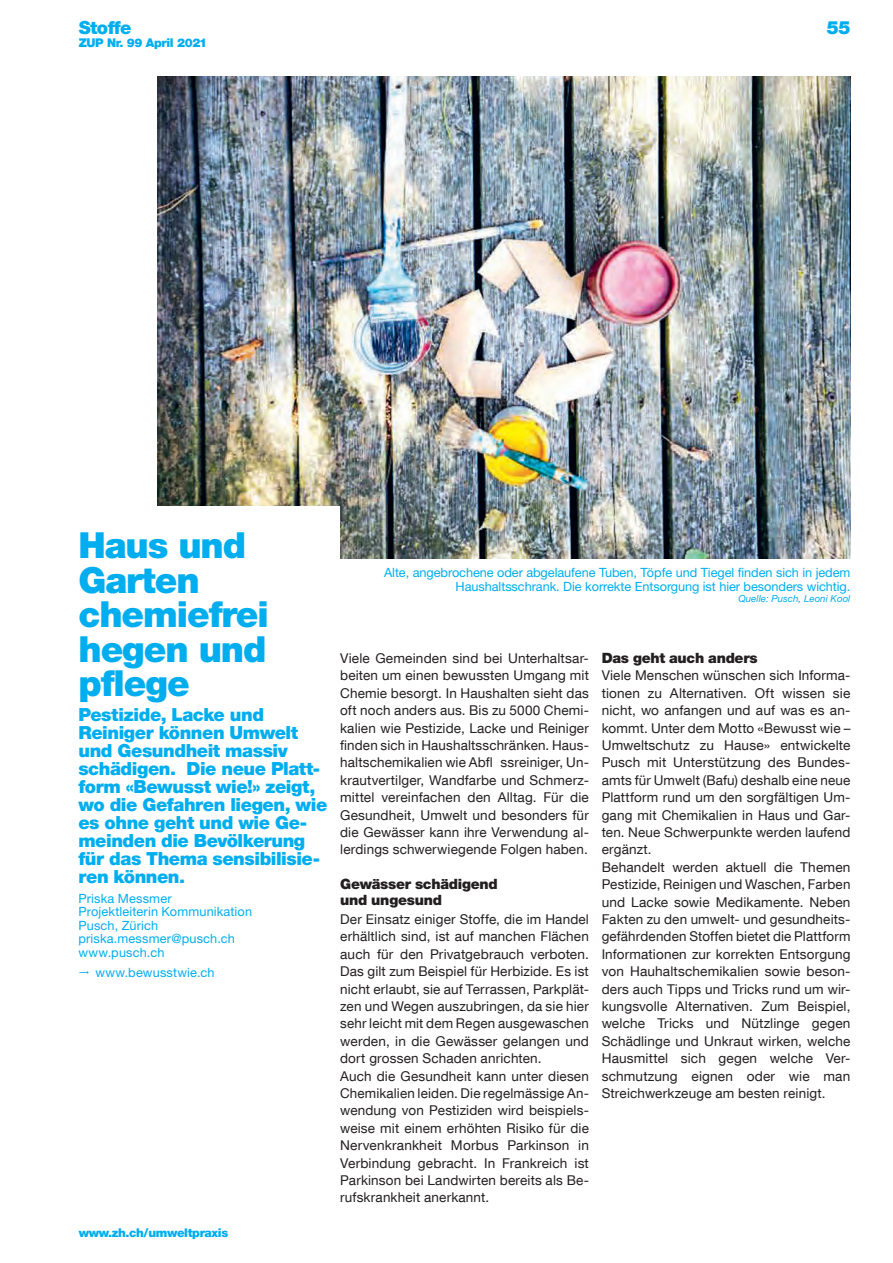
<style>
.page{position:relative;width:893px;height:1263px;background:#fff}
.page>*{position:absolute;margin:0;border:0;box-sizing:border-box;transform-origin:0 0}
.t1{font:900 36px/34.5px "Helvetica Neue LT Std";letter-spacing:-.03em;color:#00aeef}
.t2{font:900 18px/18px "Helvetica Neue LT Com";letter-spacing:-.025em;color:#00aeef}
.t3{font:900 14.25px/16.4px "Helvetica Neue LT Std";letter-spacing:-.015em;color:#231f20}
.t4{font:13.5px/17.4px "Helvetica Neue LT Com";letter-spacing:.01em;color:#231f20}
.t5{font:12.75px/13.5px "Helvetica Neue LT Std";letter-spacing:-.005em;color:#00aeef}
.t6{font:12.75px "Helvetica Neue LT Std";letter-spacing:.015em;color:#00aeef}
.t7{font:900 12px "Helvetica Neue LT Com";letter-spacing:-.03em;color:#00aeef}
.t8{font:italic 9.75px "Helvetica Neue LT Std";color:#00aeef}
</style>
<div class="page">
<img style="left:157px;top:77px;width:693px;height:481px">
<div style="left:79px;top:506px;width:261px;height:343px;background:#fff"></div>
<h2 class="t2" style="left:79px;top:19px;width:54px">Stoffe</h2>
<p class="t7" style="left:79px;top:35px;width:130px">ZUP Nr. 99 April 2021</p>
<h2 class="t2" style="left:827px;top:19px;width:25px">55</h2>
<h1 class="t1" style="left:78px;top:528px;width:192px">Haus und<br>Garten chemiefrei hegen und pflege</h1>
<h2 class="t2" style="left:78px;top:705px;width:250px">Pestizide, Lacke und<br>Reiniger können Umwelt und Gesundheit massiv schädigen. Die neue Platt&shy;form «Bewusst wie!» zeigt, wo die Gefahren liegen, wie es ohne geht und wie Ge&shy;meinden die Bevölkerung für das Thema sensibilisie&shy;ren können.</h2>
<p class="t5" style="left:78px;top:891px;width:175px">Priska Messmer<br>Projektleiterin Kommunikation<br>Pusch, Zürich priska.messmer@pusch.ch www.pusch.ch</p>
<p class="t6" style="left:95px;top:964px;width:121px">www.bewusstwie.ch</p>
<p class="t7" style="left:79px;top:1226px;width:151px">www.zh.ch/umweltpraxis</p>
<p class="t5" style="left:384px;top:566px;width:468px;text-align:right">Alte, angebrochene oder abgelaufene Tuben, Töpfe und Tiegel finden sich in jedem<br>Haushaltsschrank. Die korrekte Entsorgung ist hier besonders wichtig.</p>
<p class="t8" style="left:738px;top:593px;width:113px">Quelle: Pusch, Leoni Kool</p>
<p class="t4" style="left:340px;top:649px;width:250px;text-align:justify">Viele Gemeinden sind bei Unterhaltsar&shy;beiten um einen bewussten Umgang mit Chemie besorgt. In Haushalten sieht das oft noch anders aus. Bis zu 5000 Chemi&shy;kalien wie Pestizide, Lacke und Reiniger finden sich in Haushaltsschränken. Haus&shy;haltschemikalien wie Abfl ssreiniger, Un&shy;krautvertilger, Wandfarbe und Schmerz&shy;mittel vereinfachen den Alltag. Für die Gesundheit, Umwelt und besonders für die Gewässer kann ihre Verwendung al&shy;lerdings schwerwiegende Folgen haben.</p>
<h3 class="t3" style="left:340px;top:876px;width:159px">Gewässer schädigend und ungesund</h3>
<p class="t4" style="left:340px;top:910px;width:250px">Der Einsatz einiger Stoffe, die im Handel erhältlich sind, ist auf manchen Flächen auch für den Privatgebrauch verboten.<br>Das gilt zum Beispiel für Herbizide. Es ist nicht erlaubt, sie auf Terrassen, Parkplät&shy;zen und Wegen auszubringen, da sie hier sehr leicht mit dem Regen ausgewaschen werden, in die Gewässer gelangen und dort grossen Schaden anrichten.<br>Auch die Gesundheit kann unter diesen Chemikalien leiden. Die regelmässige An&shy;wendung von Pestiziden wird beispiels&shy;weise mit einem erhöhten Risiko für die Nervenkrankheit Morbus Parkinson in Verbindung gebracht. In Frankreich ist Parkinson bei Landwirten bereits als Be&shy;rufskrankheit anerkannt.</p>
<h3 class="t3" style="left:602px;top:650px;width:158px">Das geht auch anders</h3>
<p class="t4" style="left:602px;top:666px;width:250px">Viele Menschen wünschen sich Informa&shy;tionen zu Alternativen. Oft wissen sie nicht, wo anfangen und auf was es an&shy;kommt. Unter dem Motto «Bewusst wie – Umweltschutz zu Hause» entwickelte Pusch mit Unterstützung des Bundes&shy;amts für Umwelt (Bafu) deshalb eine neue Plattform rund um den sorgfältigen Um&shy;gang mit Chemikalien in Haus und Gar&shy;ten. Neue Schwerpunkte werden laufend ergänzt.<br>Behandelt werden aktuell die Themen Pestizide, Reinigen und Waschen, Farben und Lacke sowie Medikamente. Neben Fakten zu den umwelt- und gesundheits&shy;gefährdenden Stoffen bietet die Plattform Informationen zur korrekten Entsorgung von Hauhaltschemikalien sowie beson&shy;ders auch Tipps und Tricks rund um wir&shy;kungsvolle Alternativen. Zum Beispiel, welche Tricks und Nützlinge gegen Schädlinge und Unkraut wirken, welche Hausmittel sich gegen welche Ver&shy;schmutzung eignen oder wie man Streichwerkzeuge am besten reinigt.</p>
</div>
